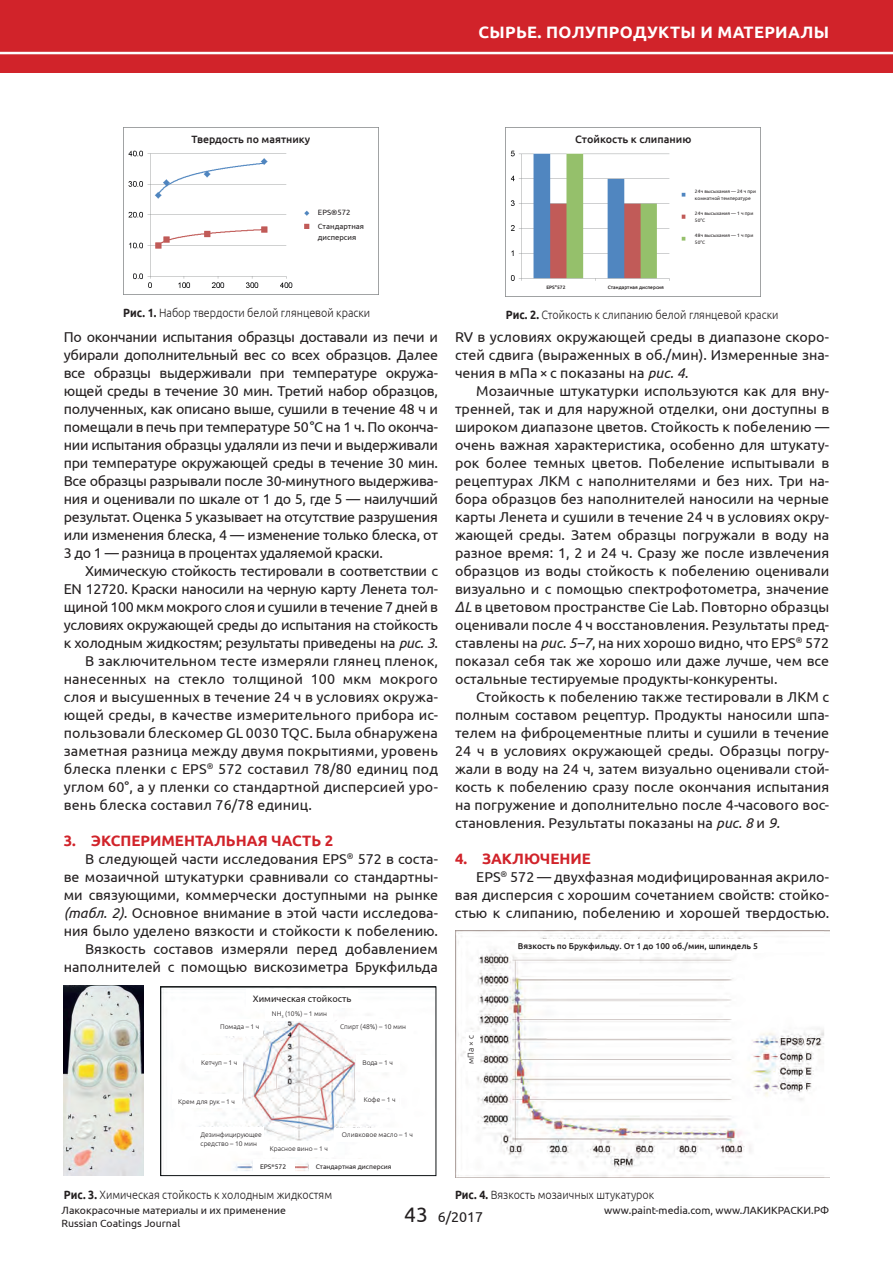
<style>
.page{position:relative;width:893px;height:1263px;background:#fff}
.page>*{position:absolute;margin:0;border:0;box-sizing:border-box;transform-origin:0 0}
.t1{font:700 16.5px "Ubuntu";letter-spacing:.02em;color:#fff}
.t2{font:700 15px "Ubuntu";color:#d1232a}
.t3{font:14.25px/18px "Ubuntu";color:#231f20;text-align:justify}
.t4{font:14.25px "Ubuntu";letter-spacing:-.02em;color:#231f20}
.t5{font:300 12px "Ubuntu";color:#231f20;scale:.9 1}
.t6{font:500 10.65px "Ubuntu";color:#231f20}
.t7{font:10.5px "Ubuntu";color:#231f20}
.t8{font:500 10.5px "Ubuntu";color:#231f20}
.t9{font:9.3px "Ubuntu";color:#231f20}
.t10{font:500 8.4px "Ubuntu";color:#231f20}
.t11{font:300 8.4px "Ubuntu";color:#231f20}
.t12{font:7.65px/14.4px "Ubuntu";color:#231f20}
.t13{font:300 6.75px/9.4px "Ubuntu";color:#231f20}
.t14{font:6.75px "Ubuntu";color:#231f20}
.t15{font:4.8px/6.9px "Ubuntu";color:#231f20}
.t16{font:500 4.8px "Ubuntu";color:#231f20}
.s1{font-weight:700}
.s2{font-style:italic}
.s3{font-family:"Arial";font-style:italic}
.s4{font-size:21px}
</style>
<div class="page">
<div style="left:0;top:0;width:893px;height:72px;background:#d1232a"></div>
<div style="left:0;top:51px;width:893px;height:5px;background:#231f20;opacity:.5"></div>
<img style="left:123px;top:128px;width:255px;height:167px">
<svg style="left:192px;top:129px;width:127px;height:21px"></svg>
<hr style="left:255px;top:149px;width:63px;height:1px;background:#fff">
<svg style="left:311px;top:203px;width:62px;height:45px"></svg>
<hr style="left:342px;top:246px;width:30px;height:1px;background:#fff">
<img style="left:506px;top:128px;width:255px;height:169px">
<svg style="left:568px;top:129px;width:129px;height:22px"></svg>
<hr style="left:632px;top:149px;width:64px;height:1px;background:#fff">
<svg style="left:687px;top:185px;width:71px;height:66px"></svg>
<hr style="left:723px;top:249px;width:34px;height:1px;background:#fff">
<svg style="left:600px;top:280px;width:68px;height:15px"></svg>
<hr style="left:634px;top:294px;width:33px;height:1px;background:#fff">
<svg style="left:539px;top:280px;width:41px;height:15px"></svg>
<svg style="left:163px;top:988px;width:212px;height:139px"></svg>
<div style="left:160px;top:986px;width:276px;height:190px;border:1px solid #0e1214"></div>
<img style="left:64px;top:986px;width:80px;height:190px">
<svg style="left:356px;top:1092px;width:19px;height:17px"></svg>
<svg style="left:356px;top:1055px;width:19px;height:17px"></svg>
<svg style="left:172px;top:1094px;width:71px;height:15px"></svg>
<svg style="left:195px;top:1055px;width:48px;height:17px"></svg>
<svg style="left:194px;top:1127px;width:223px;height:48px"></svg>
<hr style="left:229px;top:1150px;width:35px;height:1px;background:#fff">
<svg style="left:214px;top:989px;width:161px;height:55px"></svg>
<img style="left:455px;top:931px;width:374px;height:246px">
<div style="left:515px;top:939px;width:249px;height:13px;background:#fff"></div>
<div style="left:466px;top:1032px;width:14px;height:39px;background:#fff"></div>
<p class="t1" style="left:478px;top:22px;width:352px">СЫРЬЕ. ПОЛУПРОДУКТЫ И МАТЕРИАЛЫ</p>
<p class="t8" style="left:192px;top:132px;width:120px">Твердость по маятнику</p>
<p class="t6" style="left:575px;top:133px;width:118px">Стойкость к слипанию</p>
<p class="t12" style="left:318px;top:205px;width:48px">EPS®572<br>Стандартная</p>
<p class="t12" style="left:318px;top:230px;width:40px">дисперсия</p>
<p class="t5" style="left:123px;top:305px;width:276px"><span class="s1">Рис. 1.</span> Набор твердости белой глянцевой краски</p>
<p class="t3" style="left:64px;top:327px;width:376px">По окончании испытания образцы доставали из печи и убирали дополнительный вес со всех образцов. Далее все образцы выдерживали при температуре окружа&shy;ющей среды в течение 30 мин. Третий набор образцов, полученных, как описано выше, сушили в течение 48 ч и помещали в печь при температуре 50°С на 1 ч. По оконча&shy;нии испытания образцы удаляли из печи и выдерживали при температуре окружающей среды в течение 30 мин.<br>Все образцы разрывали после 30-минутного выдержива&shy;ния и оценивали по шкале от 1 до 5, где 5 — наилучший результат. Оценка 5 указывает на отсутствие разрушения или изменения блеска, 4 — изменение только блеска, от 3 до 1 — разница в процентах удаляемой краски.</p>
<p class="t4" style="left:85px;top:562px;width:354px">Химическую стойкость тестировали в соответствии с</p>
<p class="t4" style="left:64px;top:580px;width:376px">EN 12720. Краски наносили на черную карту Ленета тол-</p>
<p class="t4" style="left:64px;top:598px;width:376px">щиной 100 мкм мокрого слоя и сушили в течение 7 дней в</p>
<p class="t4" style="left:64px;top:616px;width:376px">условиях окружающей среды до испытания на стойкость</p>
<p class="t4" style="left:64px;top:634px;width:376px">к холодным жидкостям; результаты приведены на <span class="s2">рис. 3</span>.</p>
<p class="t3" style="left:85px;top:651px;width:354px">В заключительном тесте измеряли глянец пленок,</p>
<p class="t3" style="left:64px;top:669px;width:376px">нанесенных на стекло толщиной 100 мкм мокрого</p>
<p class="t3" style="left:64px;top:687px;width:376px">слоя и высушенных в течение 24 ч в условиях окружа-</p>
<p class="t3" style="left:64px;top:705px;width:376px">ющей среды, в качестве измерительного прибора ис-</p>
<p class="t3" style="left:64px;top:723px;width:376px">пользовали блескомер GL 0030 TQC. Была обнаружена</p>
<p class="t3" style="left:64px;top:741px;width:376px">заметная разница между двумя покрытиями, уровень</p>
<p class="t3" style="left:64px;top:759px;width:376px">блеска пленки с EPS<sup>®</sup> 572 составил 78/80 единиц под</p>
<p class="t3" style="left:64px;top:777px;width:376px">углом 60°, а у пленки со стандартной дисперсией уро-</p>
<p class="t3" style="left:64px;top:795px;width:250px">вень блеска составил 76/78 единиц.</p>
<p class="t2" style="left:64px;top:832px;width:271px">3. ЭКСПЕРИМЕНТАЛЬНАЯ ЧАСТЬ 2</p>
<p class="t3" style="left:64px;top:849px;width:376px;text-align:right">В следующей части исследования EPS<sup>®</sup> 572 в соста-<br>ве мозаичной штукатурки сравнивали со стандартны&shy;ми связующими, коммерчески доступными на рынке <span class="s2">(табл. 2).</span> Основное внимание в этой части исследова&shy;ния было уделено вязкости и стойкости к побелению.<br>Вязкость составов измеряли перед добавлением наполнителей с помощью вискозиметра Брукфильда</p>
<p class="t9" style="left:253px;top:993px;width:100px">Химическая стойкость</p>
<p class="t13" style="left:272px;top:1008px;width:57px">NH<sub>3</sub> (10%) – 1 мин</p>
<p class="t13" style="left:220px;top:1022px;width:41px">Помада – 1 ч</p>
<p class="t13" style="left:340px;top:1021px;width:67px">Спирт (48%) – 10 мин</p>
<p class="t13" style="left:201px;top:1057px;width:38px">Кетчуп – 1 ч</p>
<p class="t13" style="left:362px;top:1057px;width:32px">Вода – 1 ч</p>
<p class="t13" style="left:178px;top:1096px;width:58px">Крем для рук – 1 ч</p>
<p class="t13" style="left:364px;top:1094px;width:33px">Кофе – 1 ч</p>
<p class="t13" style="left:201px;top:1129px;width:63px">Дезинфицирующее средство – 10 мин</p>
<p class="t13" style="left:270px;top:1144px;width:60px">Красное вино – 1 ч</p>
<p class="t13" style="left:342px;top:1130px;width:73px">Оливковое масло – 1 ч</p>
<p class="t14" style="left:260px;top:1163px;width:28px">EPS<sup>®</sup>572</p>
<p class="t14" style="left:316px;top:1162px;width:77px">Стандартная дисперсия</p>
<p class="t5" style="left:64px;top:1188px;width:300px"><span class="s1">Рис. 3.</span> Химическая стойкость к холодным жидкостям</p>
<p class="t15" style="left:695px;top:188px;width:63px">24 ч высыхания — 24 ч при комнатной температуре</p>
<p class="t15" style="left:695px;top:210px;width:60px">24 ч высыхани я — 1 ч при<br>50°С</p>
<p class="t15" style="left:695px;top:232px;width:60px">48 ч высыхания — 1 ч при</p>
<p class="t16" style="left:546px;top:284px;width:21px">EPS<sup>®</sup>572</p>
<p class="t16" style="left:608px;top:284px;width:58px">Стандартная дисперсия</p>
<p class="t15" style="left:695px;top:238px;width:12px">50°С</p>
<p class="t5" style="left:506px;top:307px;width:305px"><span class="s1">Рис. 2.</span> Стойкость к слипанию белой глянцевой краски</p>
<p class="t3" style="left:455px;top:327px;width:376px">RV в условиях окружающей среды в диапазоне скоро&shy;стей сдвига (выраженных в об./мин). Измеренные зна&shy;чения в мПа × с показаны на <span class="s2">рис. 4.</span></p>
<p class="t3" style="left:455px;top:381px;width:376px;text-indent:21px">Мозаичные штукатурки используются как для вну&shy;тренней, так и для наружной отделки, они доступны в широком диапазоне цветов. Стойкость к побелению — очень важная характеристика, особенно для штукату&shy;рок более темных цветов. Побеление испытывали в рецептурах ЛКМ с наполнителями и без них. Три на&shy;бора образцов без наполнителей наносили на черные карты Ленета и сушили в течение 24 ч в условиях окру&shy;жающей среды. Затем образцы погружали в воду на разное время: 1, 2 и 24 ч. Сразу же после извлечения образцов из воды стойкость к побелению оценивали визуально и с помощью спектрофотометра, значение <span class="s3">Δ</span><span class="s2">L</span> в цветовом пространстве Cie Lab. Повторно образцы оценивали после 4 ч восстановления. Результаты пред&shy;ставлены на <span class="s2">рис. 5–7</span>, на них хорошо видно, что EPS<sup>®</sup> 572 показал себя так же хорошо или даже лучше, чем все остальные тестируемые продукты-конкуренты.</p>
<p class="t3" style="left:455px;top:687px;width:376px;text-indent:21px">Стойкость к побелению также тестировали в ЛКМ с полным составом рецептур. Продукты наносили шпа&shy;телем на фиброцементные плиты и сушили в течение 24 ч в условиях окружающей среды. Образцы погру&shy;жали в воду на 24 ч, затем визуально оценивали стой&shy;кость к побелению сразу после окончания испытания на погружение и дополнительно после 4-часового вос&shy;становления. Результаты показаны на <span class="s2">рис. 8</span> и <span class="s2">9.</span></p>
<p class="t2" style="left:455px;top:850px;width:138px">4. ЗАКЛЮЧЕНИЕ</p>
<p class="t3" style="left:455px;top:867px;width:376px;text-indent:21px">EPS<sup>®</sup> 572 — двухфазная модифицированная акрило&shy;вая дисперсия с хорошим сочетанием свойств: стойко&shy;стью к слипанию, побелению и хорошей твердостью.</p>
<p class="t11" style="left:466px;top:1064px;width:30px;rotate:-90deg">мПа × с</p>
<p class="t10" style="left:518px;top:940px;width:241px">Вязкость по Брукфильду. От 1 до 100 об./мин, шпиндель 5</p>
<p class="t5" style="left:455px;top:1188px;width:223px"><span class="s1">Рис. 4.</span> Вязкость мозаичных штукатурок</p>
<p class="t7" style="left:62px;top:1204px;width:226px">Лакокрасочные материалы и их применение</p>
<p class="t7" style="left:604px;top:1204px;width:226px">www.paint-media.com, www.ЛАКИКРАСКИ.РФ</p>
<p class="t7" style="left:62px;top:1216px;width:120px">Russian Coatings Journal</p>
<p class="t3" style="left:404px;top:1208px;width:81px"><span class="s4">43</span> 6/2017</p>
</div>
